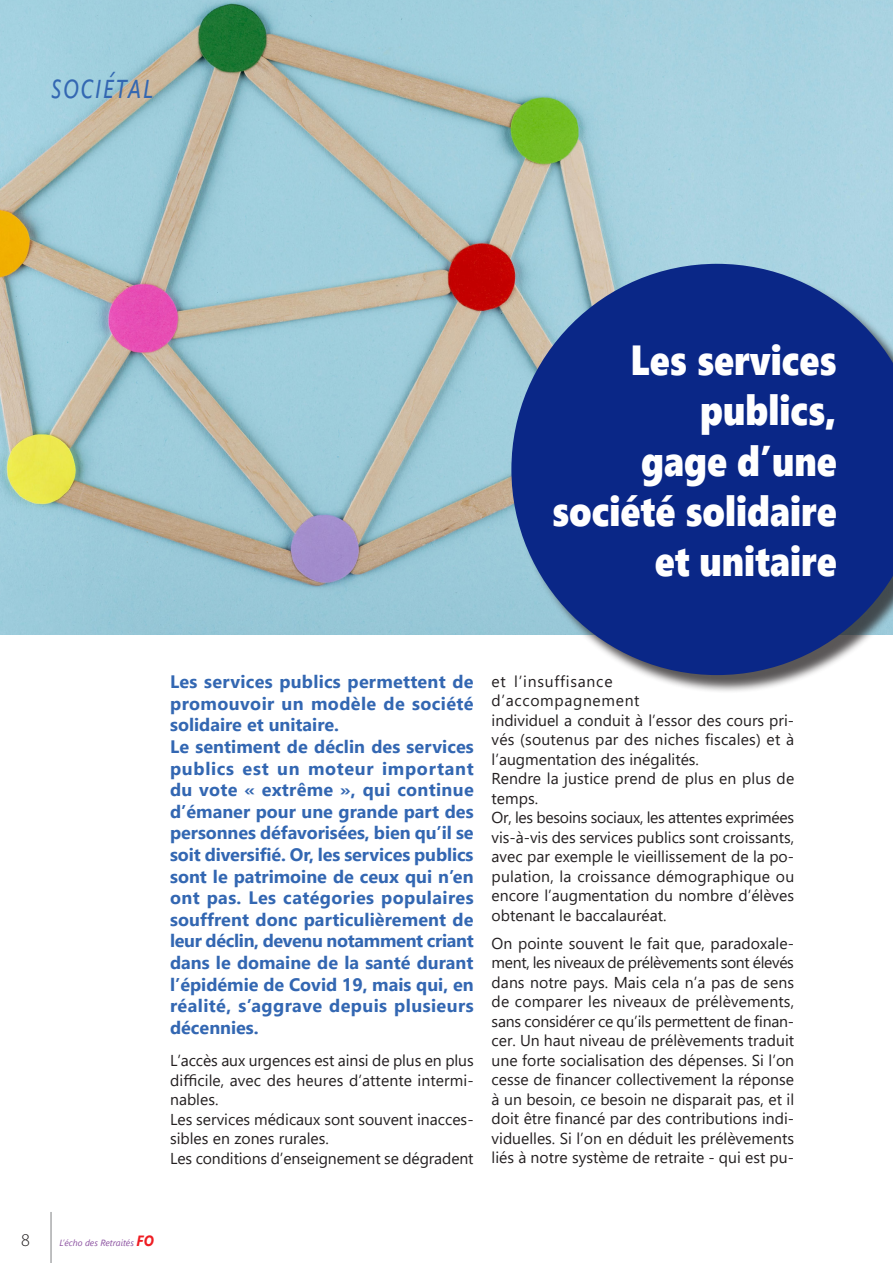
<style>
.page{position:relative;width:893px;height:1263px;background:#fff}
.page>*{position:absolute;margin:0;border:0;box-sizing:border-box;transform-origin:0 0}
.TITRE{font:42px/50.4px "Segoe UI Black";color:#fff;text-align:right;scale:.85 1}
.chapeau{font:italic 34.2px "Segoe UI";letter-spacing:.06em;color:#3367b2;scale:.75 1}
.Text_base{font:700 18px/21.6px "Segoe UI";letter-spacing:.025em;color:#3367b2;text-align:justify}
.t1{font:300 18px "Myriad Pro";color:#231f20}
.Text_base-2{font:15.75px/19.5px "Segoe UI";color:#231f20;text-align:justify}
.t2{font:italic 9px "Segoe UI";color:#8c52a1}
.s1{font-weight:700;font-size:14.85px;color:#ee1d23}
</style>
<div class="page">
<hr style="left:51px;top:1212px;width:1px;height:51px;background:#7e8083">
<img style="left:0;top:0;width:893px;height:634px">
<div style="left:514px;top:266px;width:379px;height:428px;background:#231f20;opacity:.75"></div>
<svg style="left:511px;top:264px;width:382px;height:411px;background:#284494"></svg>
<p class="chapeau" style="left:51px;top:54px;width:138px">sociétal</p>
<p class="TITRE" style="left:552px;top:332px;width:336px">Les services publics,<br>gage d’une société solidaire et unitaire</p>
<p class="Text_base" style="left:170px;top:670px;width:305px">Les services publics permettent de promouvoir un modèle de société solidaire et unitaire.</p>
<p class="Text_base" style="left:170px;top:734px;width:305px">Le sentiment de déclin des services publics est un moteur important du vote « extrême », qui continue d’émaner pour une grande part des personnes défavorisées, bien qu’il se soit diversifié. Or, les services publics sont le patrimoine de ceux qui n’en ont pas. Les catégories populaires souffrent donc particulièrement de leur déclin, devenu notamment criant dans le domaine de la santé durant l’épidémie de Covid 19, mais qui, en réalité, s’aggrave depuis plusieurs décennies.</p>
<p class="Text_base-2" style="left:170px;top:1049px;width:305px">L’accès aux urgences est ainsi de plus en plus difficile, avec des heures d’attente intermi&shy;nables.</p>
<p class="Text_base-2" style="left:170px;top:1108px;width:305px">Les services médicaux sont souvent inacces&shy;sibles en zones rurales.</p>
<p class="Text_base-2" style="left:170px;top:1147px;width:305px">Les conditions d’enseignement se dégradent</p>
<p class="Text_base-2" style="left:492px;top:670px;width:304px;text-align:left">et l’insuffisance<br>d’accompagnement<br>individuel a conduit à l’essor des cours pri&shy;vés (soutenus par des niches fiscales) et à l’augmentation des inégalités.</p>
<p class="Text_base-2" style="left:492px;top:767px;width:304px">Rendre la justice prend de plus en plus de temps.</p>
<p class="Text_base-2" style="left:492px;top:806px;width:304px">Or, les besoins sociaux, les attentes exprimées vis-à-vis des services publics sont croissants, avec par exemple le vieillissement de la po&shy;pulation, la croissance démographique ou encore l’augmentation du nombre d’élèves obtenant le baccalauréat.</p>
<p class="Text_base-2" style="left:492px;top:932px;width:304px">On pointe souvent le fait que, paradoxale&shy;ment, les niveaux de prélèvements sont élevés dans notre pays. Mais cela n’a pas de sens de comparer les niveaux de prélèvements, sans considérer ce qu’ils permettent de finan&shy;cer. Un haut niveau de prélèvements traduit une forte socialisation des dépenses. Si l’on cesse de financer collectivement la réponse à un besoin, ce besoin ne disparait pas, et il doit être financé par des contributions indi&shy;viduelles. Si l’on en déduit les prélèvements liés à notre système de retraite - qui est pu-</p>
<p class="t1" style="left:21px;top:1229px;width:10px">8</p>
<p class="t2" style="left:60px;top:1234px;width:96px">L’écho des Retraités <span class="s1">FO</span></p>
</div>
